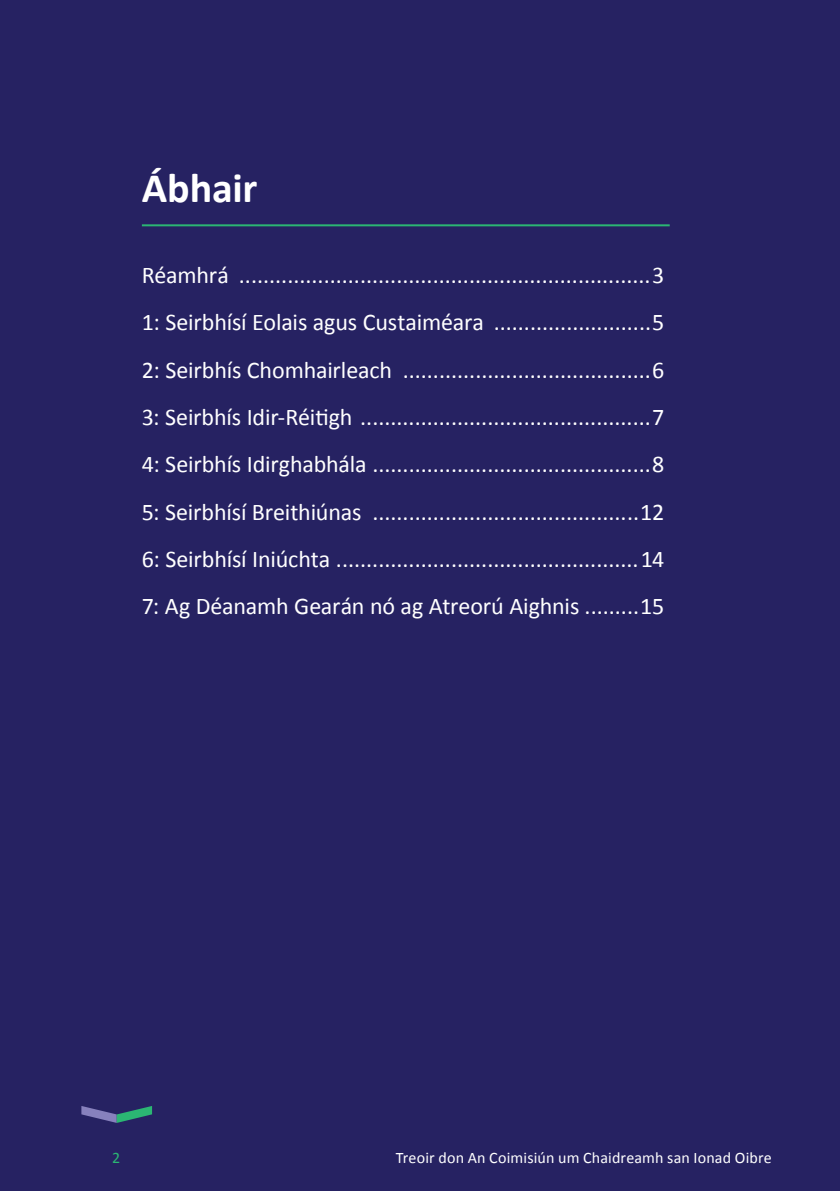
<style>
.page{position:relative;width:840px;height:1191px;background:#fff}
.page>*{position:absolute;margin:0;border:0;box-sizing:border-box;transform-origin:0 0}
.t1{font:700 42px "Calibri";letter-spacing:-.005em;color:#fff}
.t2{font:24px/47.4px "Calibri";letter-spacing:-.01em;color:#fff;text-align:justify}
.t3{font:16px "Calibri";letter-spacing:.01em;color:#fff}
.t4{font:16px "Calibri";color:#2bb673}
</style>
<div class="page">
<div style="left:0;top:0;width:839px;height:1191px;background:#262262"></div>
<svg style="left:81px;top:1106px;width:71px;height:17px"></svg>
<hr style="left:142px;top:224px;width:527px;height:2px;background:#2bb673">
<h1 class="t1" style="left:142px;top:161px;width:117px">Ábhair</h1>
<p class="t2" style="left:142px;top:251px;width:524px">Réamhrá ....................................................................3<br>1: Seirbhísí Eolais agus Custaiméara ..........................5<br>2: Seirbhís Chomhairleach .........................................6<br>3: Seirbhís Idir-Réitigh ................................................7<br>4: Seirbhís Idirghabhála ..............................................8<br>5: Seirbhísí Breithiúnas ............................................12<br>6: Seirbhísí Iniúchta ..................................................14<br>7: Ag Déanamh Gearán nó ag Atreorú Aighnis .........15</p>
<p class="t4" style="left:112px;top:1147px;width:10px">2</p>
<p class="t3" style="left:395px;top:1147px;width:377px">Treoir don An Coimisiún um Chaidreamh san Ionad Oibre</p>
</div>
